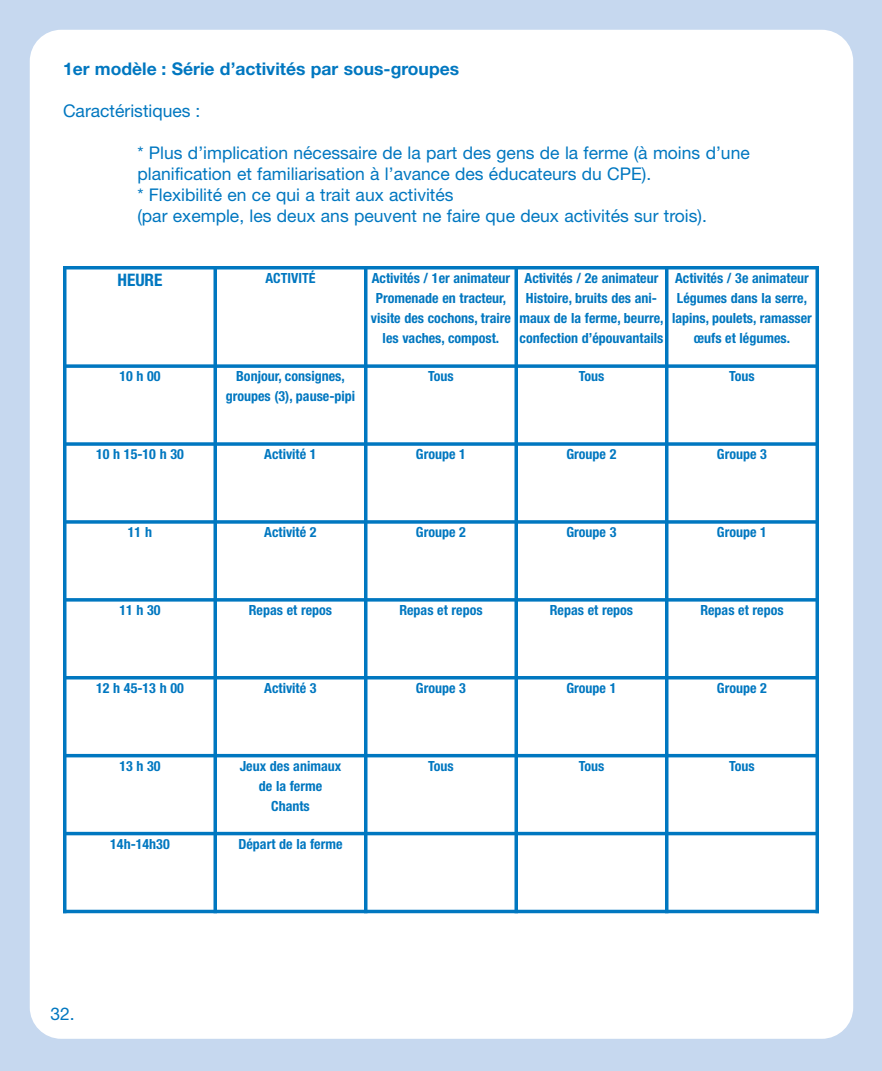
<style>
.page{position:relative;width:882px;height:1071px;background:#c6d8ef}
.page>*{position:absolute;margin:0;border:0;box-sizing:border-box;transform-origin:0 0}
.t1{font:17.5px/21px "Helvetica Neue";color:#0077c0}
.t2{font:700 17.5px "Helvetica Neue";color:#0077c0}
.t3{font:700 condensed 17.32px "Helvetica Neue";color:#0077c0}
.t4{font:700 condensed 14px/19.9px "Helvetica Neue";color:#0077c0;text-align:center}
</style>
<div class="page">
<div style="left:30px;top:30px;width:823px;height:1009px;background:#fff;border-radius:32px"></div>
<hr style="left:63px;top:266px;width:3px;height:647px;background:#0077c0">
<hr style="left:214px;top:266px;width:3px;height:647px;background:#0077c0">
<svg style="left:364px;top:270px;width:4px;height:640px;fill:#0077c0"></svg>
<svg style="left:514px;top:270px;width:4px;height:640px;fill:#0077c0"></svg>
<hr style="left:665px;top:266px;width:3px;height:647px;background:#0077c0">
<hr style="left:816px;top:266px;width:3px;height:647px;background:#0077c0">
<svg style="left:66px;top:266px;width:750px;height:4px;fill:#0077c0"></svg>
<svg style="left:66px;top:364px;width:750px;height:4px;fill:#0077c0"></svg>
<svg style="left:66px;top:442px;width:750px;height:4px;fill:#0077c0"></svg>
<svg style="left:66px;top:520px;width:750px;height:4px;fill:#0077c0"></svg>
<svg style="left:66px;top:598px;width:750px;height:4px;fill:#0077c0"></svg>
<svg style="left:66px;top:676px;width:750px;height:4px;fill:#0077c0"></svg>
<hr style="left:63px;top:754px;width:756px;height:3px;background:#0077c0">
<hr style="left:63px;top:832px;width:756px;height:3px;background:#0077c0">
<hr style="left:63px;top:910px;width:756px;height:3px;background:#0077c0">
<p class="t2" style="left:63px;top:63px;width:398px">1er modèle : Série d’activités par sous-groupes</p>
<p class="t1" style="left:63px;top:102px;width:139px">Caractéristiques :</p>
<p class="t1" style="left:137px;top:144px;width:614px">* Plus d’implication nécessaire de la part des gens de la ferme (à moins d’une planification et familiarisation à l’avance des éducateurs du CPE).<br>* Flexibilité en ce qui a trait aux activités<br>(par exemple, les deux ans peuvent ne faire que deux activités sur trois).</p>
<p class="t3" style="left:117px;top:269px;width:47px">HEURE</p>
<p class="t4" style="left:266px;top:268px;width:51px">ACTIVITÉ</p>
<p class="t4" style="left:371px;top:268px;width:142px">Activités / 1er animateur<br>Promenade en tracteur, visite des cochons, traire les vaches, compost.</p>
<p class="t4" style="left:519px;top:268px;width:146px">Activités / 2e animateur<br>Histoire, bruits des ani&shy;maux de la ferme, beurre, confection d’épouvantails</p>
<p class="t4" style="left:672px;top:268px;width:141px">Activités / 3e animateur<br>Légumes dans la serre, lapins, poulets, ramasser œufs et légumes.</p>
<p class="t4" style="left:119px;top:366px;width:43px">10 h 00</p>
<p class="t4" style="left:226px;top:366px;width:131px">Bonjour, consignes, groupes (3), pause-pipi</p>
<p class="t4" style="left:428px;top:366px;width:27px">Tous</p>
<p class="t4" style="left:579px;top:366px;width:27px">Tous</p>
<p class="t4" style="left:729px;top:366px;width:27px">Tous</p>
<p class="t4" style="left:96px;top:444px;width:89px">10 h 15-10 h 30</p>
<p class="t4" style="left:264px;top:444px;width:54px">Activité 1</p>
<p class="t4" style="left:416px;top:444px;width:52px">Groupe 1</p>
<p class="t4" style="left:566px;top:444px;width:52px">Groupe 2</p>
<p class="t4" style="left:717px;top:444px;width:52px">Groupe 3</p>
<p class="t4" style="left:128px;top:522px;width:26px">11 h</p>
<p class="t4" style="left:264px;top:522px;width:54px">Activité 2</p>
<p class="t4" style="left:416px;top:522px;width:52px">Groupe 2</p>
<p class="t4" style="left:566px;top:522px;width:52px">Groupe 3</p>
<p class="t4" style="left:717px;top:522px;width:52px">Groupe 1</p>
<p class="t4" style="left:119px;top:600px;width:43px">11 h 30</p>
<p class="t4" style="left:249px;top:600px;width:85px">Repas et repos</p>
<p class="t4" style="left:399px;top:600px;width:85px">Repas et repos</p>
<p class="t4" style="left:550px;top:600px;width:85px">Repas et repos</p>
<p class="t4" style="left:700px;top:600px;width:85px">Repas et repos</p>
<p class="t4" style="left:96px;top:678px;width:89px">12 h 45-13 h 00</p>
<p class="t4" style="left:264px;top:678px;width:54px">Activité 3</p>
<p class="t4" style="left:416px;top:678px;width:52px">Groupe 3</p>
<p class="t4" style="left:566px;top:678px;width:52px">Groupe 1</p>
<p class="t4" style="left:717px;top:678px;width:52px">Groupe 2</p>
<p class="t4" style="left:119px;top:756px;width:43px">13 h 30</p>
<p class="t4" style="left:240px;top:756px;width:103px">Jeux des animaux de la ferme<br>Chants</p>
<p class="t4" style="left:428px;top:756px;width:27px">Tous</p>
<p class="t4" style="left:579px;top:756px;width:27px">Tous</p>
<p class="t4" style="left:729px;top:756px;width:27px">Tous</p>
<p class="t4" style="left:110px;top:834px;width:61px">14h-14h30</p>
<p class="t4" style="left:238px;top:834px;width:106px">Départ de la ferme</p>
<p class="t1" style="left:50px;top:1005px;width:26px">32.</p>
</div>
